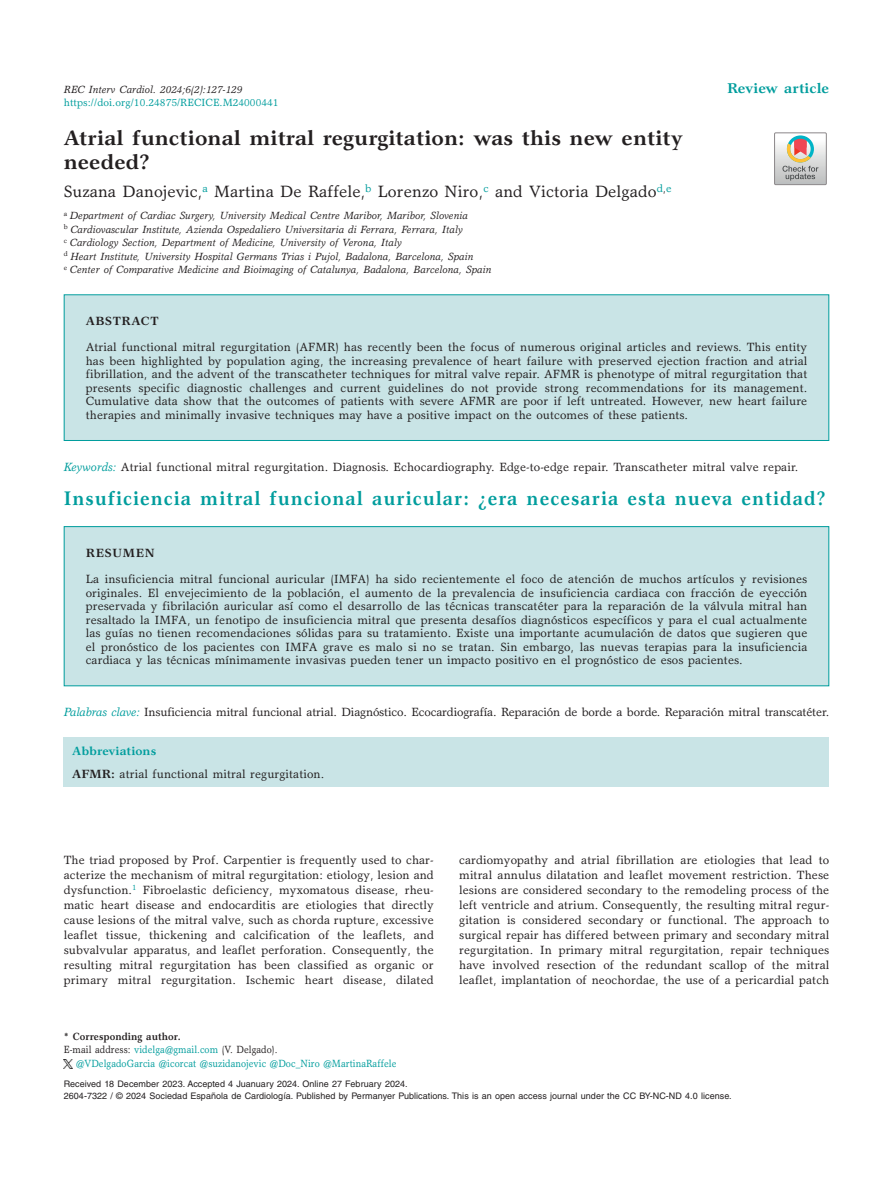
<style>
.page{position:relative;width:893px;height:1191px;background:#fff}
.page>*{position:absolute;margin:0;border:0;box-sizing:border-box;transform-origin:0 0}
.t1{font:700 21px/24px "Garth Graphic Std";letter-spacing:.005em;color:#231f20}
.t2{font:700 19.8px "Garth Graphic Std";letter-spacing:.055em;color:#009d9d;scale:.91 1}
.t3{font:16.5px "Garth Graphic Std";letter-spacing:.005em;color:#231f20}
.t4{font:700 14.25px "Garth Graphic Std";letter-spacing:.005em;color:#009d9d}
.t5{font:12px/15px "Garth Graphic Std";letter-spacing:.005em;color:#231f20;text-align:justify}
.t6{font:700 12px "Garth Graphic Std";letter-spacing:.055em;color:#231f20}
.t7{font:italic 10.5px/13.5px "Garth Graphic Std";letter-spacing:.005em;color:#231f20}
.t8{font:10.5px "Garth Graphic Std";letter-spacing:.005em;color:#009d9d;scale:.9 1}
.t9{font:10.5px "Garth Graphic Std";letter-spacing:.005em;color:#231f20;scale:.9 1}
.t10{font:10.5px "Garth Graphic Std";letter-spacing:.005em;color:#009d9d}
.t11{font:700 10.5px "Garth Graphic Std";letter-spacing:.005em;color:#231f20;scale:.9 1}
.t12{font:9px/12px "Helvetica LT Std";letter-spacing:.005em;color:#231f20}
.s1{font-style:italic;color:#009d9d}
.s2{font-weight:700;color:#009d9d}
.s3{font-weight:700}
.s4{color:#009d9d}
</style>
<div class="page">
<svg style="left:64px;top:1059px;width:8px;height:9px"></svg>
<div style="left:64px;top:295px;width:765px;height:145px;background:#c9e4e6"></div>
<div style="left:64px;top:294px;width:765px;height:147px;border:1px solid #009d9d"></div>
<svg style="left:774px;top:133px;width:52px;height:52px"></svg>
<div style="left:64px;top:526px;width:765px;height:160px;background:#c9e4e6"></div>
<div style="left:64px;top:526px;width:765px;height:160px;border:1px solid #009d9d"></div>
<div style="left:64px;top:737px;width:765px;height:49px;background:#c9e4e6"></div>
<p class="t7" style="left:64px;top:82px;width:180px">REC Interv Cardiol. 2024;6(2):127-129</p>
<p class="t10" style="left:64px;top:96px;width:216px">https://doi.org/10.24875/RECICE.M24000441</p>
<h1 class="t1" style="left:64px;top:126px;width:621px">Atrial functional mitral regurgitation: was this new entity needed?</h1>
<h3 class="t3" style="left:64px;top:181px;width:609px">Suzana Danojevic,<sup>a</sup> Martina De Raffele,<sup>b</sup> Lorenzo Niro,<sup>c</sup> and Victoria Delgado<sup>d</sup><sup>,</sup><sup>e</sup></h3>
<p class="t7" style="left:64px;top:209px;width:429px"><sup>a</sup> Department of Cardiac Surgery, University Medical Centre Maribor, Maribor, Slovenia<br><sup>b</sup> Cardiovascular Institute, Azienda Ospedaliero Universitaria di Ferrara, Ferrara, Italy<br><sup>c</sup> Cardiology Section, Department of Medicine, University of Verona, Italy<br><sup>d</sup> Heart Institute, University Hospital Germans Trias i Pujol, Badalona, Barcelona, Spain<br><sup>e</sup> Center of Comparative Medicine and Bioimaging of Catalunya, Badalona, Barcelona, Spain</p>
<p class="t4" style="left:727px;top:79px;width:104px">Review article</p>
<p class="t6" style="left:86px;top:314px;width:74px">ABSTRACT</p>
<p class="t5" style="left:86px;top:340px;width:723px;line-height:13.5px">Atrial functional mitral regurgitation (AFMR) has recently been the focus of numerous original articles and reviews. This entity has been highlighted by population aging, the increasing prevalence of heart failure with preserved ejection fraction and atrial fibrillation, and the advent of the transcatheter techniques for mitral valve repair. AFMR is phenotype of mitral regurgitation that presents specific diagnostic challenges and current guidelines do not provide strong recommendations for its management.<br>Cumulative data show that the outcomes of patients with severe AFMR are poor if left untreated. However, new heart failure therapies and minimally invasive techniques may have a positive impact on the outcomes of these patients.</p>
<p class="t5" style="left:64px;top:459px;width:736px"><span class="s1">Keywords:</span> Atrial functional mitral regurgitation. Diagnosis. Echocardiography. Edge-to-edge repair. Transcatheter mitral valve repair.</p>
<h2 class="t2" style="left:64px;top:486px;width:839px">Insuficiencia mitral funcional auricular: ¿era necesaria esta nueva entidad?</h2>
<p class="t6" style="left:86px;top:545px;width:70px">RESUMEN</p>
<p class="t5" style="left:86px;top:572px;width:723px;line-height:13.5px">La insuficiencia mitral funcional auricular (IMFA) ha sido recientemente el foco de atención de muchos artículos y revisiones originales. El envejecimiento de la población, el aumento de la prevalencia de insuficiencia cardiaca con fracción de eyección preservada y fibrilación auricular así como el desarrollo de las técnicas transcatéter para la reparación de la válvula mitral han resaltado la IMFA, un fenotipo de insuficiencia mitral que presenta desafíos diagnósticos específicos y para el cual actualmente las guías no tienen recomendaciones sólidas para su tratamiento. Existe una importante acumulación de datos que sugieren que el pronóstico de los pacientes con IMFA grave es malo si no se tratan. Sin embargo, las nuevas terapias para la insuficiencia cardiaca y las técnicas mínimamente invasivas pueden tener un impacto positivo en el prognóstico de esos pacientes.</p>
<p class="t5" style="left:64px;top:704px;width:767px"><span class="s1">Palabras clave:</span> Insuficiencia mitral funcional atrial. Diagnóstico. Ecocardiografía. Reparación de borde a borde. Reparación mitral transcatéter.</p>
<p class="t5" style="left:72px;top:738px;width:253px;line-height:23.5px"><span class="s2">Abbreviations<br></span><span class="s3">AFMR:</span> atrial functional mitral regurgitation.</p>
<p class="t5" style="left:64px;top:852px;width:372px">The triad proposed by Prof. Carpentier is frequently used to char&shy;acterize the mechanism of mitral regurgitation: etiology, lesion and dysfunction.<sup>1</sup> Fibroelastic deficiency, myxomatous disease, rheu&shy;matic heart disease and endocarditis are etiologies that directly cause lesions of the mitral valve, such as chorda rupture, excessive leaflet tissue, thickening and calcification of the leaflets, and subvalvular apparatus, and leaflet perforation. Consequently, the resulting mitral regurgitation has been classified as organic or primary mitral regurgitation. Ischemic heart disease, dilated</p>
<p class="t5" style="left:459px;top:852px;width:372px">cardiomyopathy and atrial fibrillation are etiologies that lead to mitral annulus dilatation and leaflet movement restriction. These lesions are considered secondary to the remodeling process of the left ventricle and atrium. Consequently, the resulting mitral regur&shy;gitation is considered secondary or functional. The approach to surgical repair has differed between primary and secondary mitral regurgitation. In primary mitral regurgitation, repair techniques have involved resection of the redundant scallop of the mitral leaflet, implantation of neochordae, the use of a pericardial patch</p>
<p class="t11" style="left:64px;top:1029px;width:131px">* Corresponding author.</p>
<p class="t9" style="left:64px;top:1043px;width:239px">E-mail address: <span class="s4">videlga@gmail.com</span> (V. Delgado).</p>
<p class="t8" style="left:76px;top:1056px;width:358px">@VDelgadoGarcia @icorcat @suzidanojevic @Doc_Niro @MartinaRaffele</p>
<p class="t12" style="left:64px;top:1078px;width:669px">Received 18 December 2023. Accepted 4 Juanuary 2024. Online 27 February 2024.<br>2604-7322 / © 2024 Sociedad Española de Cardiología. Published by Permanyer Publications. This is an open access journal under the CC BY-NC-ND 4.0 license.</p>
</div>
